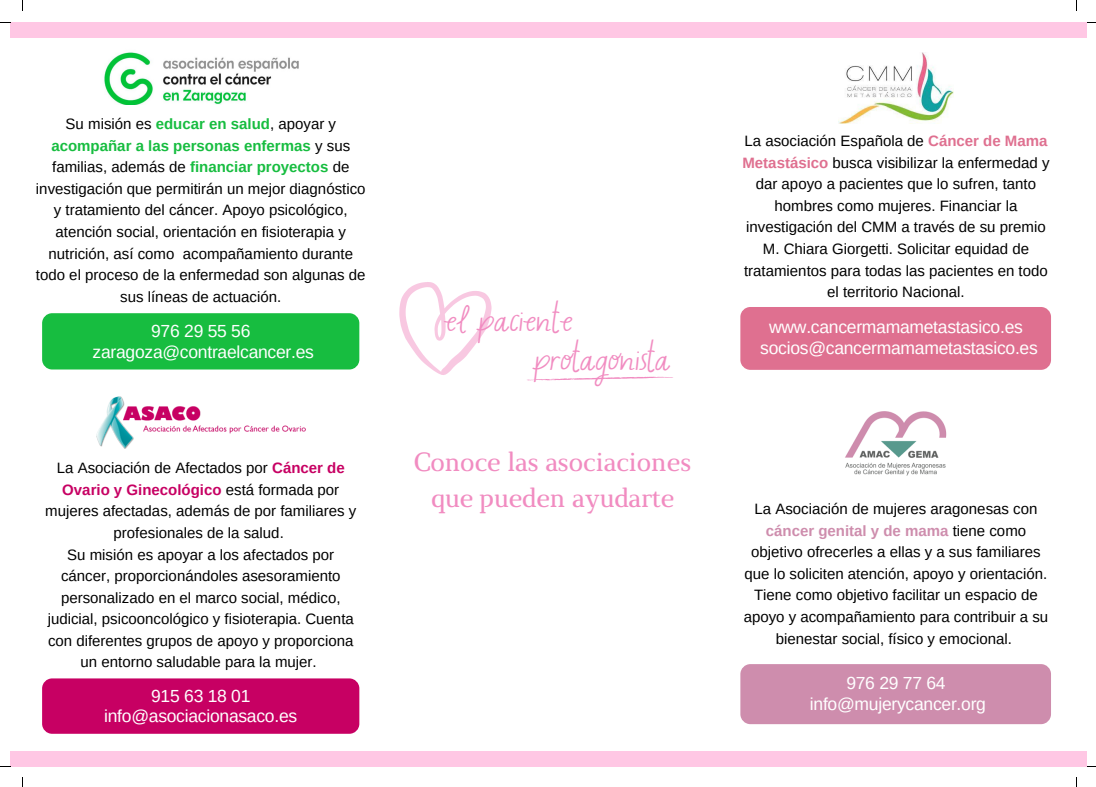
<style>
.page{position:relative;width:1096px;height:787px;background:#fff}
.page>*{position:absolute;margin:0;border:0;box-sizing:border-box;transform-origin:0 0}
.t1{font:40.62px/39.4px "Rocking Horse";letter-spacing:-.115em;color:#f18cc1}
.t2{font:26.12px/35.6px "Marta";color:#f18cc1;text-align:center}
.t3{font:17.5px/20.6px "Arimo";letter-spacing:-.015em;color:#fff;text-align:center}
.t4{font:15px/21.6px "Arimo";color:#000;text-align:center}
.s1{font-weight:700;color:#17bd40}
.s2{font-weight:700;color:#c70063}
.s3{font-weight:700;color:#df7090}
.s4{font-weight:700;color:#ce8dad}
</style>
<div class="page">
<img style="left:845px;top:411px;width:102px;height:65px">
<img style="left:96px;top:396px;width:209px;height:53px">
<img style="left:838px;top:52px;width:115px;height:71px">
<div style="left:740px;top:664px;width:310px;height:60px;background:#ce8dad;border-radius:10px"></div>
<div style="left:42px;top:678px;width:317px;height:56px;background:#c70063;border-radius:10px"></div>
<div style="left:740px;top:307px;width:310px;height:63px;background:#df7090;border-radius:10px"></div>
<div style="left:10px;top:22px;width:1076px;height:16px;background:#ffc7e4"></div>
<div style="left:10px;top:751px;width:1076px;height:16px;background:#ffc7e4"></div>
<img style="left:104px;top:52px;width:195px;height:53px">
<div style="left:42px;top:313px;width:317px;height:56px;background:#17bd40;border-radius:10px"></div>
<svg style="left:399px;top:282px;width:92px;height:93px"></svg>
<svg style="left:527px;top:377px;width:146px;height:4px"></svg>
<p class="t4" style="left:36px;top:113px;width:331px">Su misión es <span class="s1">educar en salud</span>, apoyar y <span class="s1">acompañar a las personas enfermas</span> y sus familias, además de <span class="s1">financiar proyectos</span> de investigación que permitirán un mejor diagnóstico y tratamiento del cáncer. Apoyo psicológico, atención social, orientación en fisioterapia y nutrición, así como acompañamiento durante todo el proceso de la enfermedad son algunas de sus líneas de actuación.</p>
<p class="t3" style="left:92px;top:321px;width:223px">976 29 55 56 zaragoza@contraelcancer.es</p>
<p class="t4" style="left:45px;top:457px;width:312px">La Asociación de Afectados por <span class="s2">Cáncer de Ovario y Ginecológico</span> está formada por mujeres afectadas, además de por familiares y profesionales de la salud.<br>Su misión es apoyar a los afectados por cáncer, proporcionándoles asesoramiento personalizado en el marco social, médico, judicial, psicooncológico y fisioterapia. Cuenta con diferentes grupos de apoyo y proporciona un entorno saludable para la mujer.</p>
<p class="t3" style="left:104px;top:685px;width:194px">915 63 18 01 info@asociacionasaco.es</p>
<h1 class="t1" style="left:530px;top:297px;width:144px;text-indent:-89px">el paciente protagonista</h1>
<h2 class="t2" style="left:414px;top:447px;width:279px">Conoce las asociaciones que pueden ayudarte</h2>
<p class="t4" style="left:742px;top:130px;width:308px">La asociación Española de <span class="s3">Cáncer de Mama Metastásico</span> busca visibilizar la enfermedad y dar apoyo a pacientes que lo sufren, tanto hombres como mujeres. Financiar la investigación del CMM a través de su premio M. Chiara Giorgetti. Solicitar equidad de tratamientos para todas las pacientes en todo el territorio Nacional.</p>
<p class="t3" style="left:760px;top:317px;width:279px">www.cancermamametastasico.es socios@cancermamametastasico.es</p>
<p class="t4" style="left:743px;top:498px;width:306px">La Asociación de mujeres aragonesas con <span class="s4">cáncer genital y de mama</span> tiene como objetivo ofrecerles a ellas y a sus familiares que lo soliciten atención, apoyo y orientación.<br>Tiene como objetivo facilitar un espacio de apoyo y acompañamiento para contribuir a su bienestar social, físico y emocional.</p>
<p class="t3" style="left:809px;top:672px;width:177px;line-height:21.2px">976 29 77 64 info@mujerycancer.org</p>
</div>
